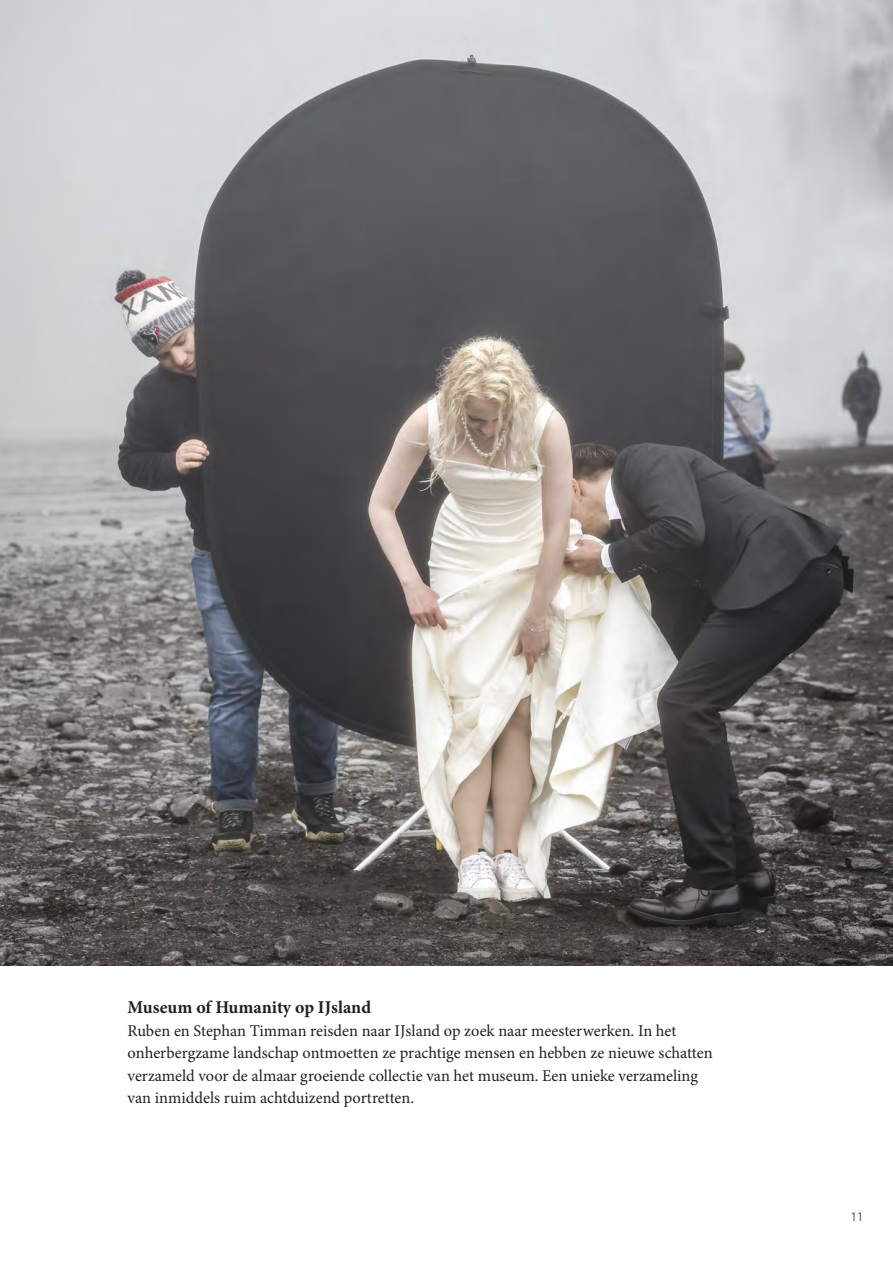
<style>
.page{position:relative;width:893px;height:1263px;background:#fff}
.page>*{position:absolute;margin:0;border:0;box-sizing:border-box;transform-origin:0 0}
.tekst_boek_groot{font:700 18px "Minion Pro";color:#231f20}
.tekst_boek_groot-2{font:16.5px/22.5px "Minion Pro";color:#231f20}
.t1{font:13.2px "Myriad Pro";color:#57585a;scale:.91 1}
</style>
<div class="page">
<img style="left:0;top:0;width:893px;height:965px">
<p class="tekst_boek_groot" style="left:128px;top:995px;width:245px">Museum of Humanity op IJsland</p>
<p class="tekst_boek_groot-2" style="left:128px;top:1019px;width:587px">Ruben en Stephan Timman reisden naar IJsland op zoek naar meesterwerken. In het onherbergzame landschap ontmoetten ze prachtige mensen en hebben ze nieuwe schatten verzameld voor de almaar groeiende collectie van het museum. Een unieke verzameling van inmiddels ruim achtduizend portretten.</p>
<p class="t1" style="left:851px;top:1208px;width:15px">11</p>
</div>
